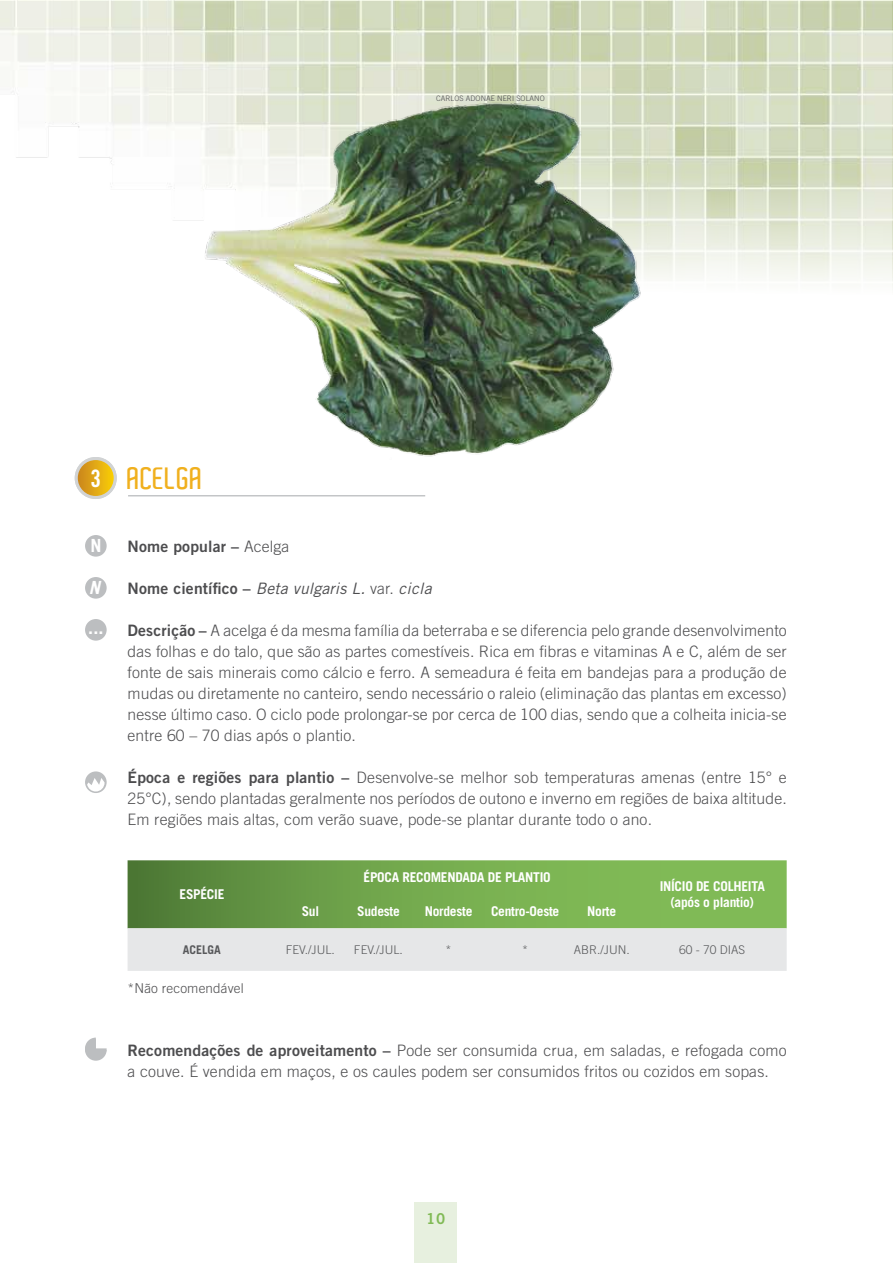
<style>
.page{position:relative;width:893px;height:1263px;background:#fff}
.page>*{position:absolute;margin:0;border:0;box-sizing:border-box;transform-origin:0 0}
.t1{font:600 30px "Aldo";color:#f0b01e}
.t2{font:24px "Trade Gothic LT Std Bd Cn 20";color:#fff}
.t3{font:700 18.15px "Trade Gothic LT Std";color:#fff}
.t4{font:italic 700 18.15px "Trade Gothic LT Std";color:#fff}
.t5{font:300 15.75px/21px "Trade Gothic LT Std";letter-spacing:.01em;color:#4d4d4f;text-align:justify}
.t6{font:italic 15.75px "Trade Gothic LT Std";letter-spacing:.01em;color:#4d4d4f}
.t7{font:15.75px "Trade Gothic LT Std Bd 2";letter-spacing:.01em;color:#4d4d4f}
.t8{font:15px "Trade Gothic LT Std Bd 2";color:#81ba56}
.t9{font:700 13.5px/16.2px "Trade Gothic LT Std";letter-spacing:-.02em;color:#fff;text-align:center}
.t10{font:300 13.5px "Trade Gothic LT Std";letter-spacing:.01em;color:#4d4d4f}
.t11{font:300 12px "Trade Gothic LT Std";color:#58595b}
.t12{font:700 12px "Trade Gothic LT Std";color:#58595b}
.t13{font:300 7.5px "Trade Gothic LT Std";letter-spacing:.01em;color:#4d4d4f}
.s1{font-family:"Trade Gothic LT Std Bd Cn 20";font-weight:400;font-size:24px;color:#fff}
.s2{font-family:"Trade Gothic LT Std";font-weight:300}
.s3{font-family:"Trade Gothic LT Std Bd 2";font-style:normal}
.s4{font-weight:300;font-style:normal}
.s5{font-family:"Trade Gothic LT Std Bd 2";font-weight:400}
</style>
<div class="page">
<div style="left:415px;top:1202px;width:42px;height:61px;background:#e7f0df"></div>
<div style="left:85px;top:535px;width:22px;height:22px;background:#bcbec0;border-radius:50%"></div>
<div style="left:85px;top:577px;width:22px;height:22px;background:#bcbec0;border-radius:50%"></div>
<hr style="left:128px;top:496px;width:297px;height:1px;background:#a7a9ac">
<div style="left:85px;top:619px;width:22px;height:22px;background:#bcbec0;border-radius:50%"></div>
<img style="left:0;top:0;width:893px;height:287px">
<svg style="left:85px;top:771px;width:22px;height:22px"></svg>
<svg style="left:87px;top:778px;width:18px;height:13px"></svg>
<svg style="left:128px;top:860px;width:659px;height:111px;background:#9ebf89"></svg>
<div style="left:75px;top:457px;width:42px;height:42px;background:#d1d3d4;border-radius:50%"></div>
<svg style="left:78px;top:460px;width:36px;height:36px"></svg>
<svg style="left:85px;top:1037px;width:22px;height:24px"></svg>
<img style="left:174px;top:85px;width:524px;height:372px">
<h1 class="t1" style="left:91px;top:461px;width:64px"><span class="s1">1</span> ACELGA</h1>
<h2 class="t2" style="left:91px;top:463px;width:12px">3</h2>
<p class="t13" style="left:436px;top:94px;width:110px">CARLOS ADONAE NERI SOLANO</p>
<p class="t3" style="left:90px;top:535px;width:13px">N</p>
<p class="t4" style="left:89px;top:577px;width:13px">N</p>
<p class="t3" style="left:88px;top:616px;width:17px">...</p>
<p class="t7" style="left:128px;top:536px;width:163px">Nome popular – <span class="s2">Acelga</span></p>
<p class="t6" style="left:128px;top:578px;width:305px"><span class="s3">Nome científico –</span> Beta vulgaris L. <span class="s4">var.</span> cicla</p>
<p class="t5" style="left:128px;top:619px;width:661px"><span class="s5">Descrição –</span> A acelga é da mesma família da beterraba e se diferencia pelo grande desenvolvimento das folhas e do talo, que são as partes comestíveis. Rica em fibras e vitaminas A e C, além de ser fonte de sais minerais como cálcio e ferro. A semeadura é feita em bandejas para a produção de mudas ou diretamente no canteiro, sendo necessário o raleio (eliminação das plantas em excesso) nesse último caso. O ciclo pode prolongar-se por cerca de 100 dias, sendo que a colheita inicia-se entre 60 – 70 dias após o plantio.</p>
<p class="t5" style="left:128px;top:766px;width:661px"><span class="s5">Época e regiões para plantio –</span> Desenvolve-se melhor sob temperaturas amenas (entre 15° e 25°C), sendo plantadas geralmente nos períodos de outono e inverno em regiões de baixa altitude.<br>Em regiões mais altas, com verão suave, pode-se plantar durante todo o ano.</p>
<p class="t9" style="left:180px;top:886px;width:46px">ESPÉCIE</p>
<p class="t9" style="left:364px;top:869px;width:189px">ÉPOCA RECOMENDADA DE PLANTIO</p>
<p class="t9" style="left:302px;top:903px;width:19px">Sul</p>
<p class="t9" style="left:357px;top:903px;width:44px">Sudeste</p>
<p class="t9" style="left:425px;top:903px;width:49px">Nordeste</p>
<p class="t9" style="left:491px;top:903px;width:70px">Centro-Oeste</p>
<p class="t9" style="left:587px;top:903px;width:30px">Norte</p>
<p class="t9" style="left:660px;top:878px;width:107px">INÍCIO DE COLHEITA (após o plantio)</p>
<p class="t12" style="left:183px;top:942px;width:14px">Acelga</p>
<p class="t11" style="left:286px;top:942px;width:50px">fev./jul .</p>
<p class="t11" style="left:354px;top:942px;width:50px">fev./jul .</p>
<p class="t11" style="left:446px;top:942px;width:7px">*</p>
<p class="t11" style="left:522px;top:942px;width:7px">*</p>
<p class="t11" style="left:574px;top:942px;width:9px">abr</p>
<p class="t11" style="left:597px;top:942px;width:15px">./jun</p>
<p class="t11" style="left:626px;top:942px;width:5px">.</p>
<p class="t11" style="left:679px;top:942px;width:48px">60 - 70 dias</p>
<p class="t10" style="left:128px;top:980px;width:118px">*Não recomendável</p>
<p class="t5" style="left:128px;top:1039px;width:661px"><span class="s5">Recomendações de aproveitamento –</span> Pode ser consumida crua, em saladas, e refogada como a couve. É vendida em maços, e os caules podem ser consumidos fritos ou cozidos em sopas.</p>
<p class="t8" style="left:426px;top:1209px;width:21px">10</p>
</div>
